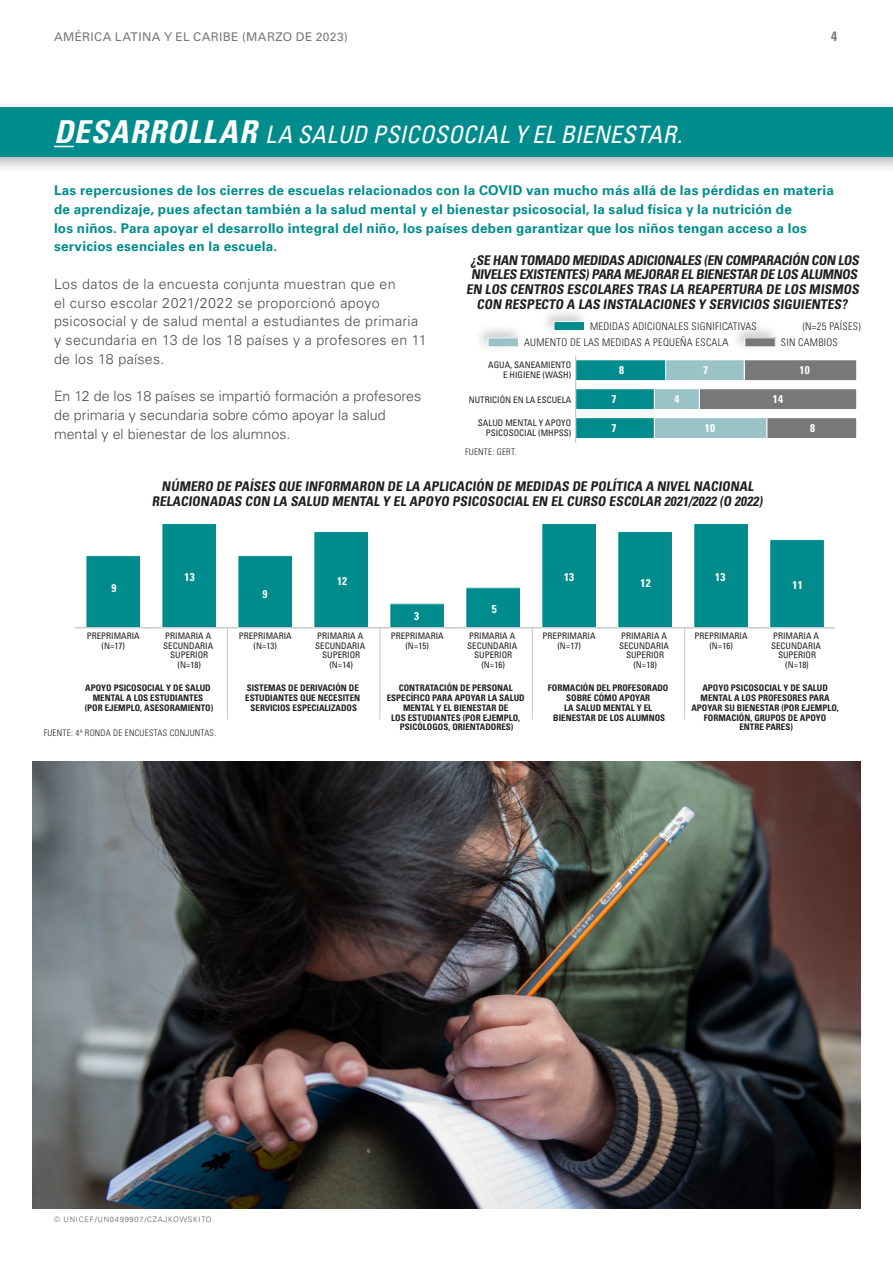
<style>
.page{position:relative;width:893px;height:1263px;background:#fff}
.page>*{position:absolute;margin:0;border:0;box-sizing:border-box;transform-origin:0 0}
.H3_Leadin{font:italic condensed 24px "Univers LT Std";color:#fff}
.Text{font:300 14.25px/18.8px "Univers LT Pro 45";letter-spacing:.02em;color:#4b4c4d}
.Text-2{font:300 14.25px/18.8px "Univers LT Pro 45";color:#4b4c4d}
.t1{font:700 13.5px/18.8px "Univers LT Pro 65";letter-spacing:.02em;color:#008c8c}
.t2{font:700 condensed 13.5px "Univers LT Std";color:#76777b}
.t3{font:700 condensed 13.35px/14.9px "Univers LT Std";color:#231f20;text-align:center}
.t4{font:12px "Univers LT Pro 55 Roman";letter-spacing:.03em;color:#76777b}
.t5{font:700 condensed 11.25px "Univers LT Std";letter-spacing:.025em;color:#fff}
.t6{font:300 condensed 10.5px/16.4px "Univers LT Std";letter-spacing:.025em;color:#231f20}
.t7{font:700 condensed 9px/9.8px "Univers LT Std";color:#231f20;text-align:center}
.t8{font:condensed 9px/9.8px "Univers LT Std";color:#231f20;text-align:center}
.t9{font:300 condensed 9px "Univers LT Std";letter-spacing:.025em;color:#231f20}
.Photo_Credit{font:300 7.5px "Univers LT Pro 45";letter-spacing:.1em;color:#57585a}
.s1{font-weight:700;font-size:31.5px}
</style>
<div class="page">
<div style="left:0;top:100px;width:893px;height:74px;background:#231f20;opacity:.33"></div>
<div style="left:0;top:107px;width:893px;height:50px;background:#008c8c"></div>
<svg style="left:54px;top:146px;width:20px;height:1px"></svg>
<img style="left:32px;top:762px;width:828px;height:446px">
<div style="left:744px;top:360px;width:113px;height:21px;background:#787779"></div>
<div style="left:744px;top:359px;width:113px;height:22px;border:1px solid #fff"></div>
<div style="left:699px;top:389px;width:158px;height:21px;background:#787779"></div>
<div style="left:699px;top:388px;width:158px;height:22px;border:1px solid #fff"></div>
<div style="left:767px;top:418px;width:90px;height:20px;background:#787779"></div>
<div style="left:766px;top:417px;width:91px;height:22px;border:1px solid #fff"></div>
<div style="left:666px;top:360px;width:78px;height:21px;background:#99c3c7"></div>
<div style="left:665px;top:359px;width:80px;height:22px;border:1px solid #fff"></div>
<div style="left:654px;top:389px;width:45px;height:21px;background:#99c3c7"></div>
<div style="left:654px;top:388px;width:46px;height:22px;border:1px solid #fff"></div>
<div style="left:654px;top:418px;width:113px;height:20px;background:#99c3c7"></div>
<div style="left:654px;top:417px;width:113px;height:22px;border:1px solid #fff"></div>
<div style="left:576px;top:360px;width:90px;height:21px;background:#008c8c"></div>
<div style="left:575px;top:359px;width:91px;height:22px;border:1px solid #fff"></div>
<div style="left:576px;top:389px;width:78px;height:21px;background:#008c8c"></div>
<div style="left:575px;top:388px;width:80px;height:22px;border:1px solid #fff"></div>
<div style="left:576px;top:418px;width:78px;height:20px;background:#008c8c"></div>
<div style="left:575px;top:417px;width:80px;height:22px;border:1px solid #fff"></div>
<img style="left:546px;top:312px;width:37px;height:19px">
<div style="left:554px;top:321px;width:30px;height:9px;background:#008c8c"></div>
<div style="left:554px;top:321px;width:31px;height:10px;border:1px solid #fff"></div>
<img style="left:480px;top:329px;width:38px;height:18px">
<div style="left:488px;top:338px;width:31px;height:9px;background:#99c3c7"></div>
<div style="left:488px;top:337px;width:31px;height:10px;border:1px solid #fff"></div>
<div style="left:745px;top:338px;width:30px;height:9px;background:#787779"></div>
<div style="left:744px;top:337px;width:32px;height:10px;border:1px solid #fff"></div>
<hr style="left:575px;top:356px;width:1px;height:86px;background:#c7c8ca">
<div style="left:86px;top:556px;width:55px;height:72px;background:#008c8c"></div>
<div style="left:86px;top:555px;width:55px;height:73px;border:1px solid #fff"></div>
<div style="left:162px;top:523px;width:55px;height:105px;background:#008c8c"></div>
<div style="left:162px;top:523px;width:55px;height:105px;border:1px solid #fff"></div>
<div style="left:238px;top:556px;width:55px;height:72px;background:#008c8c"></div>
<div style="left:237px;top:555px;width:56px;height:73px;border:1px solid #fff"></div>
<div style="left:314px;top:532px;width:55px;height:96px;background:#008c8c"></div>
<div style="left:313px;top:531px;width:56px;height:97px;border:1px solid #fff"></div>
<div style="left:390px;top:604px;width:55px;height:24px;background:#008c8c"></div>
<div style="left:389px;top:603px;width:56px;height:25px;border:1px solid #fff"></div>
<div style="left:466px;top:588px;width:54px;height:40px;background:#008c8c"></div>
<div style="left:465px;top:587px;width:56px;height:41px;border:1px solid #fff"></div>
<div style="left:542px;top:523px;width:54px;height:105px;background:#008c8c"></div>
<div style="left:541px;top:523px;width:56px;height:105px;border:1px solid #fff"></div>
<div style="left:618px;top:532px;width:54px;height:96px;background:#008c8c"></div>
<div style="left:617px;top:531px;width:56px;height:97px;border:1px solid #fff"></div>
<div style="left:694px;top:523px;width:54px;height:105px;background:#008c8c"></div>
<div style="left:693px;top:523px;width:56px;height:105px;border:1px solid #fff"></div>
<div style="left:770px;top:540px;width:54px;height:88px;background:#008c8c"></div>
<div style="left:769px;top:539px;width:56px;height:89px;border:1px solid #fff"></div>
<hr style="left:227px;top:628px;width:1px;height:91px;background:#c7c8ca">
<hr style="left:379px;top:628px;width:1px;height:91px;background:#c7c8ca">
<hr style="left:532px;top:628px;width:1px;height:91px;background:#c7c8ca">
<hr style="left:684px;top:628px;width:1px;height:91px;background:#c7c8ca">
<hr style="left:75px;top:627px;width:760px;height:1px;background:#c7c8ca">
<h3 class="t4" style="left:54px;top:28px;width:295px">AMÉRICA LATINA Y EL CARIBE (MARZO DE 2023)</h3>
<h3 class="t2" style="left:831px;top:28px;width:7px">4</h3>
<p class="H3_Leadin" style="left:54px;top:120px;width:636px"><span class="s1">DESARROLLAR</span> LA SALUD PSICOSOCIALY ELBIENESTAR.</p>
<p class="t1" style="left:54px;top:180px;width:781px">Las repercusiones de los cierres de escuelas relacionados con la COVID van mucho más allá de las pérdidas en materia de aprendizaje, pues afectan también a la salud mental y el bienestar psicosocial, la salud física y la nutrición de<br>los niños. Para apoyar el desarrollo integral del niño, los países deben garantizar que los niños tengan acceso a los servicios esenciales en la escuela.</p>
<p class="Text" style="left:54px;top:274px;width:374px">Los datos de la encuesta conjunta muestran que en<br>el curso escolar 2021/2022 se proporcionó apoyo psicosocial y de salud mental a estudiantes de primaria y secundaria en 13 de los 18 países y a profesores en 11 de los 18 países.</p>
<p class="Text-2" style="left:54px;top:386px;width:369px">En 12 de los 18 países se impartió formación a profesores de primaria y secundaria sobre cómo apoyar la salud mental y el bienestar de los alumnos.</p>
<p class="t3" style="left:466px;top:252px;width:397px">¿SE HAN TOMADO MEDIDAS ADICIONALES (EN COMPARACIÓN CON LOS NIVELES EXISTENTES)PARA MEJORAR EL BIENESTAR DE LOS ALUMNOS EN LOS CENTROS ESCOLARES TRAS LA REAPERTURA DE LOS MISMOS CON RESPECTO A LAS INSTALACIONES Y SERVICIOS SIGUIENTES?</p>
<p class="t6" style="left:803px;top:318px;width:60px">(N=25 PAÍSES)</p>
<p class="t6" style="left:524px;top:318px;width:234px;text-indent:66px">MEDIDAS ADICIONALES SIGNIFICATIVAS<br>AUMENTO DE LAS MEDIDAS A PEQUEÑA ESCALA</p>
<p class="t6" style="left:781px;top:334px;width:58px">SIN CAMBIOS</p>
<p class="t8" style="left:488px;top:360px;width:84px;text-align:right">AGUA, SANEAMIENTO<br>E HIGIENE (WASH)</p>
<p class="t5" style="left:619px;top:363px;width:6px">8</p>
<p class="t5" style="left:703px;top:363px;width:6px">7</p>
<p class="t5" style="left:799px;top:363px;width:12px">10</p>
<p class="t8" style="left:469px;top:395px;width:104px">NUTRICIÓN EN LA ESCUELA</p>
<p class="t5" style="left:612px;top:392px;width:6px">7</p>
<p class="t5" style="left:674px;top:392px;width:6px">4</p>
<p class="t5" style="left:773px;top:392px;width:12px">14</p>
<p class="t8" style="left:478px;top:418px;width:95px;text-align:right">SALUD MENTAL Y APOYO<br>PSICOSOCIAL (MHPSS)</p>
<p class="t5" style="left:612px;top:421px;width:6px">7</p>
<p class="t5" style="left:705px;top:421px;width:12px">10</p>
<p class="t5" style="left:810px;top:421px;width:6px">8</p>
<p class="t9" style="left:465px;top:446px;width:53px">FUENTE: GERT.</p>
<p class="t3" style="left:152px;top:479px;width:614px">NÚMERO DE PAÍSES QUE INFORMARON DE LA APLICACIÓN DE MEDIDAS DE POLÍTICA A NIVEL NACIONAL<br>RELACIONADAS CON LA SALUD MENTAL Y EL APOYO PSICOSOCIAL EN EL CURSO ESCOLAR 2021/2022 (O 2022)</p>
<p class="t5" style="left:112px;top:581px;width:6px">9</p>
<p class="t8" style="left:87px;top:631px;width:55px">PREPRIMARIA (N=17)</p>
<p class="t5" style="left:185px;top:570px;width:12px">13</p>
<p class="t8" style="left:163px;top:631px;width:52px">PRIMARIA A<br>SECUNDARIA<br>SUPERIOR (N=18)</p>
<p class="t5" style="left:262px;top:587px;width:6px">9</p>
<p class="t8" style="left:239px;top:631px;width:55px">PREPRIMARIA (N=13)</p>
<p class="t5" style="left:337px;top:574px;width:12px">12</p>
<p class="t8" style="left:315px;top:631px;width:52px">PRIMARIA A<br>SECUNDARIA<br>SUPERIOR (N=14)</p>
<p class="t5" style="left:414px;top:609px;width:6px">3</p>
<p class="t8" style="left:391px;top:631px;width:55px">PREPRIMARIA (N=15)</p>
<p class="t5" style="left:492px;top:602px;width:6px">5</p>
<p class="t8" style="left:467px;top:631px;width:52px">PRIMARIA A<br>SECUNDARIA<br>SUPERIOR (N=16)</p>
<p class="t5" style="left:564px;top:570px;width:12px">13</p>
<p class="t8" style="left:543px;top:631px;width:55px">PREPRIMARIA (N=17)</p>
<p class="t5" style="left:641px;top:576px;width:12px">12</p>
<p class="t8" style="left:619px;top:631px;width:52px">PRIMARIA A<br>SECUNDARIA<br>SUPERIOR (N=18)</p>
<p class="t5" style="left:715px;top:570px;width:12px">13</p>
<p class="t8" style="left:695px;top:631px;width:55px">PREPRIMARIA (N=16)</p>
<p class="t5" style="left:793px;top:578px;width:12px">11</p>
<p class="t8" style="left:771px;top:631px;width:52px">PRIMARIA A<br>SECUNDARIA<br>SUPERIOR (N=18)</p>
<p class="t7" style="left:85px;top:683px;width:130px">APOYO PSICOSOCIAL Y DE SALUD<br>MENTAL A LOS ESTUDIANTES (POR EJEMPLO, ASESORAMIENTO)</p>
<p class="t7" style="left:245px;top:683px;width:117px">SISTEMAS DE DERIVACIÓN DE<br>ESTUDIANTES QUE NECESITEN<br>SERVICIOS ESPECIALIZADOS</p>
<p class="t7" style="left:387px;top:683px;width:140px">CONTRATACIÓN DE PERSONAL<br>ESPECÍFICO PARA APOYAR LA SALUD<br>MENTAL Y EL BIENESTAR DE<br>LOS ESTUDIANTES (POR EJEMPLO,<br>PSICÓLOGOS, ORIENTADORES)</p>
<p class="t7" style="left:548px;top:683px;width:122px">FORMACIÓN DEL PROFESORADO<br>SOBRE CÓMO APOYAR<br>LA SALUD MENTAL Y EL<br>BIENESTAR DE LOS ALUMNOS</p>
<p class="t7" style="left:691px;top:683px;width:149px">APOYO PSICOSOCIAL Y DE SALUD<br>MENTAL A LOS PROFESORES PARA<br>APOYAR SU BIENESTAR (POR EJEMPLO,<br>FORMACIÓN, GRUPOS DE APOYO<br>ENTRE PARES)</p>
<p class="t9" style="left:44px;top:727px;width:174px">FUENTE: 4<sup>A</sup> RONDA DE ENCUESTAS CONJUNTAS.</p>
<p class="Photo_Credit" style="left:54px;top:1214px;width:159px">© UNICEF/UN0499907/CZAJKOWSKITO</p>
</div>
